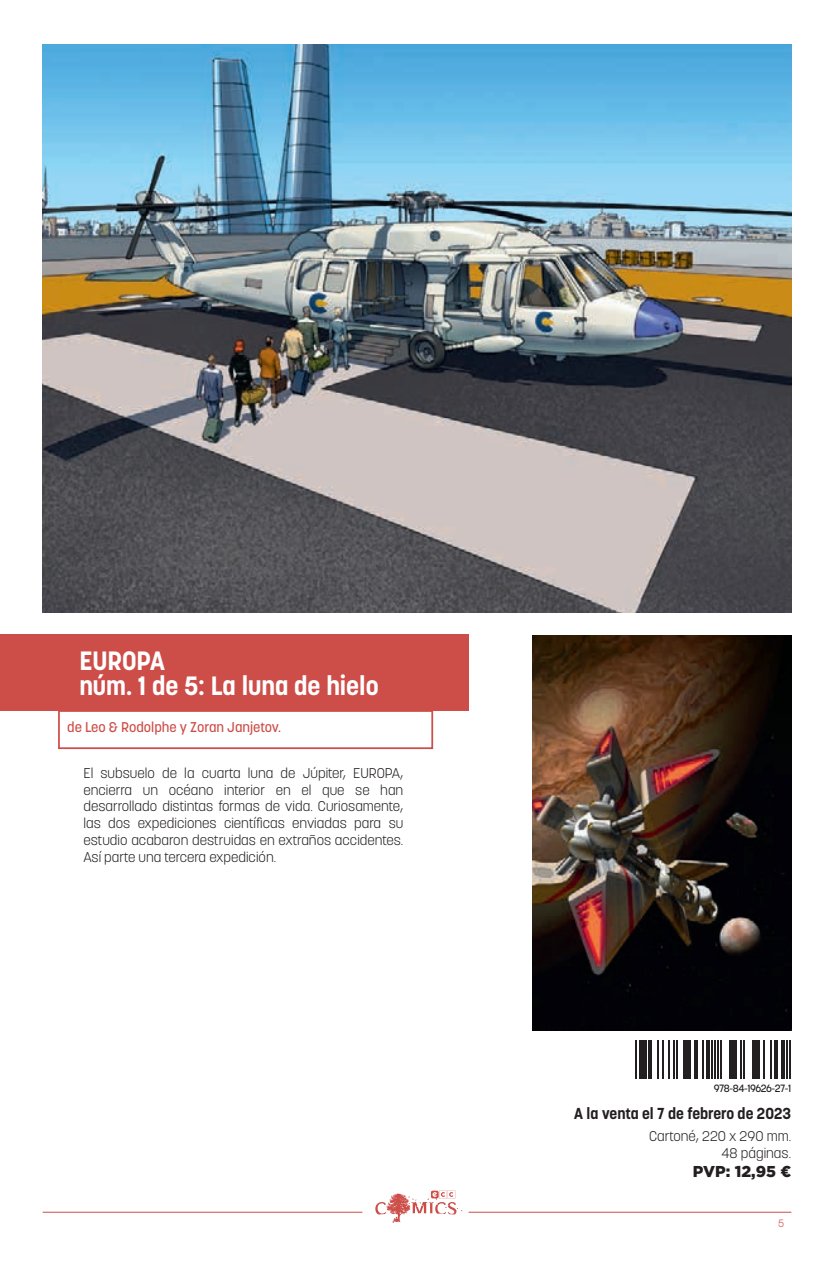
<style>
.page{position:relative;width:834px;height:1275px;background:#fff}
.page>*{position:absolute;margin:0;border:0;box-sizing:border-box;transform-origin:0 0}
.t1{font:700 26.25px/24.5px "Korolev";color:#fff}
.t2{font:700 15.75px "Korolev";color:#231f20}
.t3{font:900 15.75px "Gotham";letter-spacing:-.005em;color:#231f20}
.t4{font:300 14px/16.8px "Korolev";color:#231f20;text-align:justify}
.t5{font:500 14px "Korolev";color:#cd4d48}
.t6{font:500 10.5px "Korolev";letter-spacing:-.045em;color:#231f20}
.t7{font:300 10.5px "Korolev";color:#cd4d48}
</style>
<div class="page">
<img style="left:43px;top:45px;width:748px;height:568px">
<div style="left:0;top:634px;width:468px;height:77px;background:#cd4d48"></div>
<div style="left:58px;top:710px;width:375px;height:39px;border:2px solid #cd4d48"></div>
<img style="left:532px;top:635px;width:259px;height:395px">
<hr style="left:635px;top:1040px;width:2px;height:39px;background:#231f20">
<hr style="left:638px;top:1040px;width:2px;height:39px;background:#231f20">
<div style="left:641px;top:1040px;width:5px;height:39px;background:#231f20"></div>
<hr style="left:648px;top:1040px;width:3px;height:39px;background:#231f20">
<hr style="left:656px;top:1040px;width:2px;height:39px;background:#231f20">
<hr style="left:661px;top:1040px;width:2px;height:39px;background:#231f20">
<hr style="left:668px;top:1040px;width:1px;height:39px;background:#231f20">
<hr style="left:673px;top:1040px;width:1px;height:39px;background:#231f20">
<hr style="left:676px;top:1040px;width:2px;height:39px;background:#231f20">
<svg style="left:683px;top:1040px;width:3px;height:39px"></svg>
<hr style="left:687px;top:1040px;width:4px;height:39px;background:#231f20">
<hr style="left:694px;top:1040px;width:3px;height:39px;background:#231f20">
<hr style="left:702px;top:1040px;width:2px;height:39px;background:#231f20">
<svg style="left:706px;top:1040px;width:3px;height:39px"></svg>
<hr style="left:710px;top:1040px;width:2px;height:39px;background:#231f20">
<hr style="left:714px;top:1040px;width:1px;height:39px;background:#231f20">
<hr style="left:717px;top:1040px;width:2px;height:39px;background:#231f20">
<hr style="left:720px;top:1040px;width:2px;height:39px;background:#231f20">
<svg style="left:729px;top:1040px;width:3px;height:39px"></svg>
<hr style="left:733px;top:1040px;width:4px;height:39px;background:#231f20">
<hr style="left:740px;top:1040px;width:1px;height:39px;background:#231f20">
<hr style="left:743px;top:1040px;width:2px;height:39px;background:#231f20">
<svg style="left:752px;top:1040px;width:3px;height:39px"></svg>
<hr style="left:756px;top:1040px;width:4px;height:39px;background:#231f20">
<hr style="left:763px;top:1040px;width:1px;height:39px;background:#231f20">
<hr style="left:769px;top:1040px;width:2px;height:39px;background:#231f20">
<hr style="left:774px;top:1040px;width:4px;height:39px;background:#231f20">
<hr style="left:781px;top:1040px;width:3px;height:39px;background:#231f20">
<hr style="left:786px;top:1040px;width:1px;height:39px;background:#231f20">
<hr style="left:789px;top:1040px;width:2px;height:39px;background:#231f20">
<hr style="left:468px;top:1212px;width:323px;height:1px;background:#cd4d48">
<hr style="left:43px;top:1212px;width:319px;height:1px;background:#cd4d48">
<svg style="left:375px;top:1190px;width:87px;height:33px"></svg>
<h1 class="t1" style="left:79px;top:649px;width:301px">EUROPA<br>núm. 1 de 5: La luna de hielo</h1>
<p class="t5" style="left:67px;top:718px;width:215px">de Leo &amp; Rodolphe y Zoran Janjetov.</p>
<p class="t4" style="left:83px;top:764px;width:321px">El subsuelo de la cuarta luna de Júpiter, EUROPA, encierra un océano interior en el que se han desarrollado distintas formas de vida. Curiosamente, las dos expediciones científicas enviadas para su estudio acabaron destruidas en extraños accidentes.<br>Así parte una tercera expedición.</p>
<p class="t6" style="left:713px;top:1081px;width:79px">978-84-19626-27-1</p>
<p class="t2" style="left:574px;top:1103px;width:218px">A la venta el 7 de febrero de 2023</p>
<p class="t4" style="left:649px;top:1128px;width:143px;text-align:right">Cartoné, 220 x 290 mm.<br>48 páginas.</p>
<p class="t3" style="left:692px;top:1160px;width:100px">PVP: 12,95 €</p>
<p class="t7" style="left:778px;top:1217px;width:8px">5</p>
</div>
